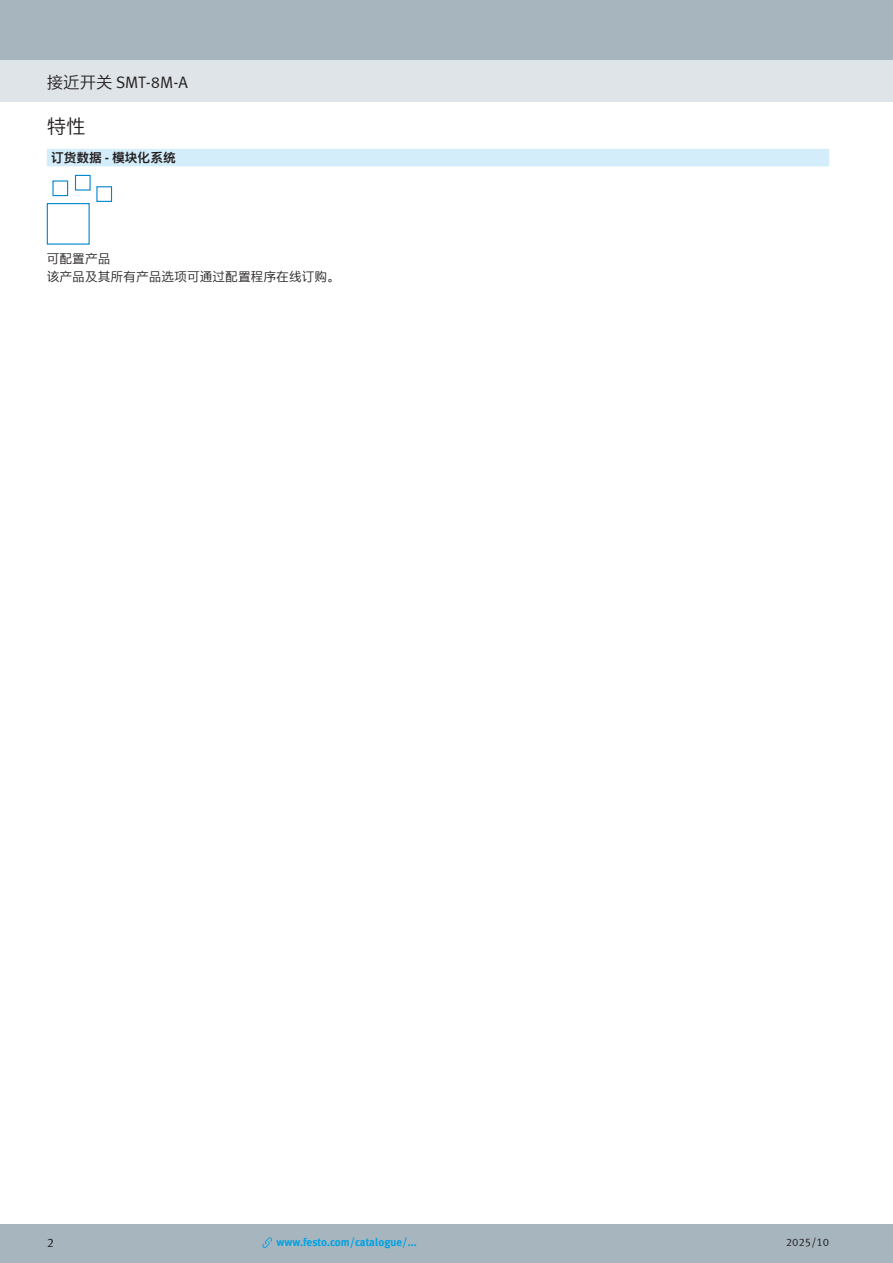
<style>
.page{position:relative;width:893px;height:1263px;background:#fff}
.page>*{position:absolute;margin:0;border:0;box-sizing:border-box;transform-origin:0 0}
.t1{font:19.5px "Festo Chinese S";color:#231f20}
.t2{font:16.5px "Festo Chinese S";color:#231f20}
.FES_regular{font:12.75px "Festo Chinese S";color:#231f20}
.FES_head_1_text{font:700 12.75px "Festo Chinese S";color:#231f20}
.t3{font:700 11.25px "Festo Chinese S";letter-spacing:-.005em;color:#00a1e3}
.t4{font:11.25px "Festo Chinese S";color:#231f20}
</style>
<div class="page">
<div style="left:0;top:1225px;width:893px;height:38px;background:#a7b6be"></div>
<div style="left:0;top:60px;width:893px;height:42px;background:#dfe4e8"></div>
<div style="left:0;top:0;width:893px;height:60px;background:#a7b6be"></div>
<svg style="left:262px;top:1237px;width:10px;height:11px"></svg>
<div style="left:47px;top:149px;width:782px;height:17px;background:#d4edfa"></div>
<div style="left:47px;top:203px;width:43px;height:42px;border:1px solid #0086cb"></div>
<div style="left:52px;top:180px;width:16px;height:16px;background:#fff;border:1px solid #0086cb"></div>
<div style="left:75px;top:175px;width:16px;height:16px;border:1px solid #0086cb"></div>
<div style="left:96px;top:186px;width:16px;height:16px;border:1px solid #0086cb"></div>
<p class="t2" style="left:47px;top:70px;width:142px">接近开关 SMT-8M-A</p>
<h1 class="t1" style="left:47px;top:112px;width:40px">特性</h1>
<p class="FES_head_1_text" style="left:51px;top:148px;width:126px">订货数据 - 模块化系统</p>
<p class="FES_regular" style="left:47px;top:249px;width:65px">可配置产品</p>
<p class="FES_regular" style="left:47px;top:267px;width:295px">该产品及其所有产品选项可通过配置程序在线订购。</p>
<p class="FES_regular" style="left:47px;top:1233px;width:9px">2</p>
<p class="t3" style="left:276px;top:1233px;width:142px">www.festo.com/catalogue/...</p>
<p class="t4" style="left:786px;top:1233px;width:45px">2025/10</p>
</div>
